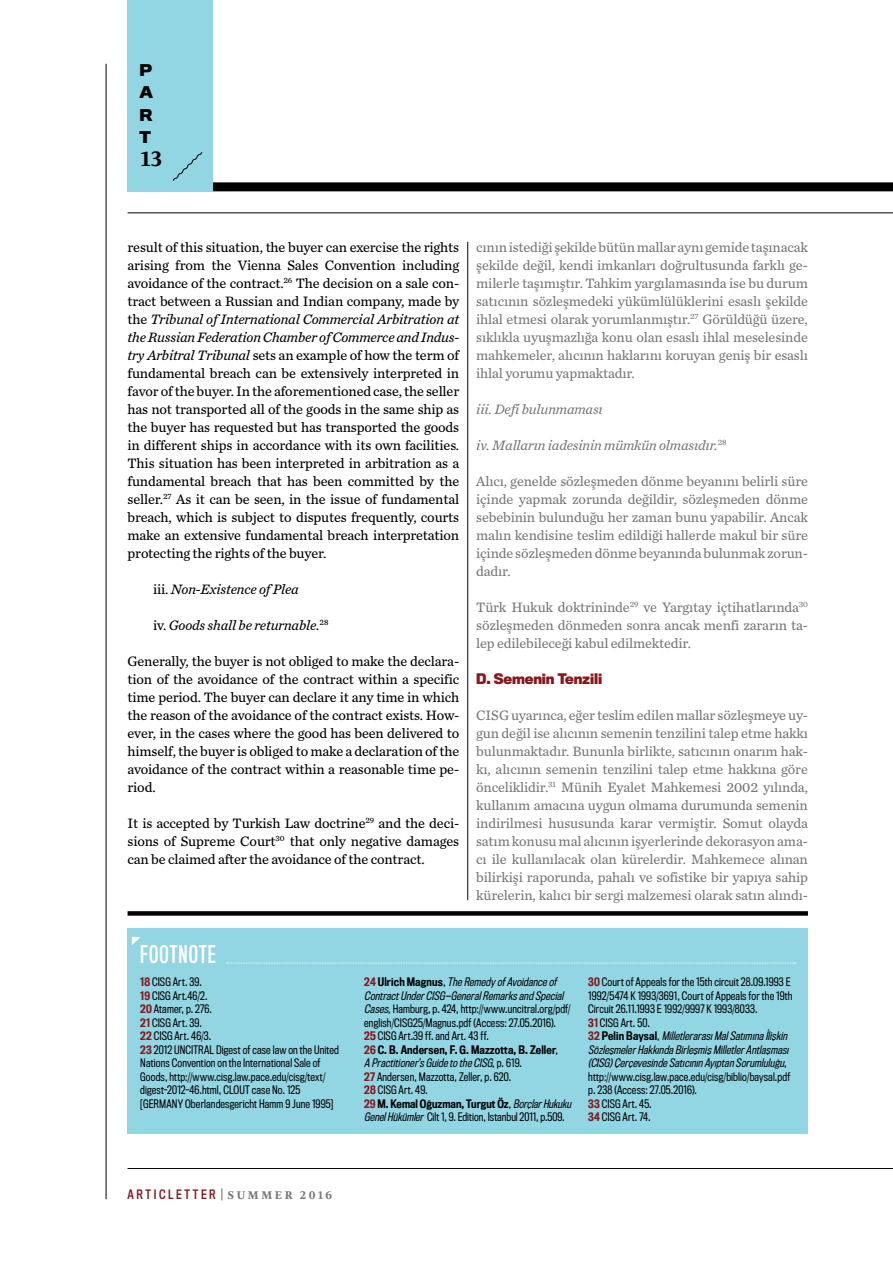
<style>
.page{position:relative;width:893px;height:1263px;background:#fff}
.page>*{position:absolute;margin:0;border:0;box-sizing:border-box;transform-origin:0 0}
.t1{font:22.5px "Titling Gothic FB Comp Standard";letter-spacing:.05em;color:#fff}
.t2{font:900 22.5px "Whitman Display";color:#000}
.t3{font:700 15px/22.5px "Titling Gothic FB Normal";color:#000;text-align:justify}
.t4{font:14.25px/18px "Chronicle Text G3";letter-spacing:-.01em;color:#000;text-align:justify}
.t5{font:14.25px/18px "Chronicle Text G3";letter-spacing:-.01em;color:#77787b;text-align:justify}
.t6{font:italic 14.25px "Chronicle Text G3";letter-spacing:-.01em;color:#77787b}
.t7{font:italic 14.25px "Chronicle Text G3";letter-spacing:-.01em;color:#000}
.t8{font:700 13.5px "Titling Gothic FB Narrow";letter-spacing:-.01em;color:#87171a}
.t9{font:12px "Titling Gothic FB Cond Standard";letter-spacing:.215em;color:#87171a}
.t10{font:10.8px/13.5px "Titling Gothic FB Cond";letter-spacing:.015em;color:#000}
.s1{font-style:italic}
.s2{font-style:normal}
.s3{font-weight:500;color:#87171a}
.s4{font-weight:500}
.s5{color:#77787b}
.s6{font-family:"Whitman Display";font-weight:900;color:#77787b}
</style>
<div class="page">
<div style="left:186px;top:182px;width:707px;height:9px;background:#000"></div>
<hr style="left:106px;top:64px;width:1px;height:1135px;background:#000">
<hr style="left:128px;top:213px;width:765px;height:1px;background:#000">
<div style="left:128px;top:0;width:85px;height:191px;background:#92d6e3"></div>
<hr style="left:128px;top:1168px;width:765px;height:1px;background:#000">
<svg style="left:173px;top:152px;width:29px;height:29px"></svg>
<hr style="left:467px;top:242px;width:1px;height:658px;background:#000">
<div style="left:128px;top:928px;width:680px;height:206px;background:#92d6e3"></div>
<div style="left:128px;top:911px;width:680px;height:5px;background:#000"></div>
<svg style="left:227px;top:963px;width:569px;height:1px"></svg>
<svg style="left:132px;top:937px;width:8px;height:8px"></svg>
<p class="t3" style="left:139px;top:58px;width:15px">P A R T</p>
<h1 class="t2" style="left:141px;top:145px;width:23px">13</h1>
<p class="t4" style="left:128px;top:237px;width:333px">result of this situation, the buyer can exercise the rights arising from the Vienna Sales Convention including avoidance of the contract.<sup>26</sup> The decision on a sale con&shy;tract between a Russian and Indian company, made by the <span class="s1">Tribunal of International Commercial Arbitration at the Russian Federation Chamber of Commerce and Indus&shy;try Arbitral Tribunal</span> sets an example of how the term of fundamental breach can be extensively interpreted in favor of the buyer. In the aforementioned case, the seller has not transported all of the goods in the same ship as the buyer has requested but has transported the goods in different ships in accordance with its own facilities.<br>This situation has been interpreted in arbitration as a fundamental breach that has been committed by the seller.<sup>27</sup> As it can be seen, in the issue of fundamental breach, which is subject to disputes frequently, courts make an extensive fundamental breach interpretation protecting the rights of the buyer.</p>
<p class="t7" style="left:153px;top:578px;width:147px"><span class="s2">iii.</span> Non-Existence of Plea</p>
<p class="t7" style="left:153px;top:614px;width:177px"><span class="s2">iv.</span> Goods shall be returnable.<sup>28</sup></p>
<p class="t4" style="left:128px;top:651px;width:333px">Generally, the buyer is not obliged to make the declara&shy;tion of the avoidance of the contract within a specific time period. The buyer can declare it any time in which the reason of the avoidance of the contract exists. How&shy;ever, in the cases where the good has been delivered to himself, the buyer is obliged to make a declaration of the avoidance of the contract within a reasonable time pe&shy;riod.</p>
<p class="t4" style="left:128px;top:813px;width:333px">It is accepted by Turkish Law doctrine<sup>29</sup> and the deci&shy;sions of Supreme Court<sup>30</sup> that only negative damages can be claimed after the avoidance of the contract.</p>
<p class="t5" style="left:476px;top:237px;width:333px">cının istediği şekilde bütün mallar aynı gemide taşınacak şekilde değil, kendi imkanları doğrultusunda farklı ge&shy;milerle taşımıştır. Tahkim yargılamasında ise bu durum satıcının sözleşmedeki yükümlülüklerini esaslı şekilde ihlal etmesi olarak yorumlanmıştır.<sup>27</sup> Görüldüğü üzere, sıklıkla uyuşmazlığa konu olan esaslı ihlal meselesinde mahkemeler, alıcının haklarını koruyan geniş bir esaslı ihlal yorumu yapmaktadır.</p>
<p class="t6" style="left:476px;top:398px;width:128px">iii. Defi bulunmaması</p>
<p class="t6" style="left:476px;top:434px;width:252px">iv. Malların iadesinin mümkün olmasıdır.<sup>28</sup></p>
<p class="t5" style="left:476px;top:471px;width:333px">Alıcı, genelde sözleşmeden dönme beyanını belirli süre içinde yapmak zorunda değildir, sözleşmeden dönme sebebinin bulunduğu her zaman bunu yapabilir. Ancak malın kendisine teslim edildiği hallerde makul bir süre içinde sözleşmeden dönme beyanında bulunmak zorun&shy;dadır.</p>
<p class="t5" style="left:476px;top:597px;width:333px">Türk Hukuk doktrininde<sup>29</sup> ve Yargıtay içtihatlarında<sup>30 </sup>sözleşmeden dönmeden sonra ancak menfi zararın ta&shy;lep edilebileceği kabul edilmektedir.</p>
<p class="t8" style="left:476px;top:669px;width:127px">D. Semenin Tenzili</p>
<p class="t5" style="left:476px;top:705px;width:333px">CISG uyarınca, eğer teslim edilen mallar sözleşmeye uy&shy;gun değil ise alıcının semenin tenzilini talep etme hakkı bulunmaktadır. Bununla birlikte, satıcının onarım hak&shy;kı, alıcının semenin tenzilini talep etme hakkına göre önceliklidir.<sup>31</sup> Münih Eyalet Mahkemesi 2002 yılında, kullanım amacına uygun olmama durumunda semenin indirilmesi hususunda karar vermiştir. Somut olayda satım konusu mal alıcının işyerlerinde dekorasyon ama&shy;cı ile kullanılacak olan kürelerdir. Mahkemece alınan bilirkişi raporunda, pahalı ve sofistike bir yapıya sahip kürelerin, kalıcı bir sergi malzemesi olarak satın alındı-</p>
<h1 class="t1" style="left:140px;top:941px;width:77px">FOOtNOTE</h1>
<p class="t10" style="left:140px;top:975px;width:200px"><span class="s3">18</span> CISG Art. 39.<br><span class="s3">19</span> CISG Art.46/2.<br><span class="s3">20</span> Atamer, p. 276.<br><span class="s3">21</span> CISG Art. 39.<br><span class="s3">22</span> CISG Art. 46/3.<br><span class="s3">23</span> 2012 UNCITRAL Digest of case law on the United<br>Nations Convention on the International Sale of<br>Goods, http://www.cisg.law.pace.edu/cisg/text/ digest-2012-46.html, CLOUT case No. 125 [GERMANY Oberlandesgericht Hamm 9 June 1995]</p>
<p class="t10" style="left:364px;top:975px;width:211px"><span class="s3">2 4</span> <span class="s4">U l r i c h M a g n u s</span> , <span class="s1">TheRemedyofAvoidanceof ContractUnderCISG—GeneralRemarksandSpecial Cases</span>, Hamburg, p. 424, http://www.uncitral.org/pdf/ english/CISG25/Magnus.pdf (Access: 27.05.2016).<br><span class="s3">25</span> CISG Art.39 ff. and Art. 43 ff.<br><span class="s3">26</span> <span class="s4">C. B. Andersen, F. G. Mazzotta, B. Zeller</span>,<br><span class="s1">A Practitioner’sGuidetotheCISG</span>, p . 6 1 9 .<br><span class="s3">27</span> Andersen, Mazzotta, Zeller, p. 620.<br><span class="s3">28</span> CISG Art. 49.<br><span class="s3">29</span> <span class="s4">M. Kemal Oğuzman, Turgut Öz</span>, <span class="s1">BorçlarHukuku GenelHükümler</span> Cilt 1, 9. Edition, Istanbul 2011, p.509.</p>
<p class="t10" style="left:588px;top:975px;width:206px"><span class="s3">30</span> Court of Appeals for the 15th circuit 28.09.1993 E 1992/5474 K 1993/3691, Court of Appeals for the 19th Circuit 26.11.1993 E 1992/9997 K 1993/8033.<br><span class="s3">31</span> CISG Art. 50.<br><span class="s3">3 2</span> <span class="s4">P e l i n B a y s a l</span> , <span class="s1">MilletlerarasıMalSatımınaİlişkin SözleşmelerHakkındaBirleşmişMilletlerAntlaşması (CISG)ÇerçevesindeSatıcınınAyıptanSorumluluğu</span>, http://www.cisg.law.pace.edu/cisg/biblio/baysal.pdf p. 238 (Access: 27.05.2016).<br><span class="s3">33</span> CISG Art. 45.<br><span class="s3">34</span> CISG Art. 74.</p>
<p class="t9" style="left:128px;top:1187px;width:206px">ARTICLETTER <span class="s5">|</span> <span class="s6">SUMMER 2016</span></p>
</div>
